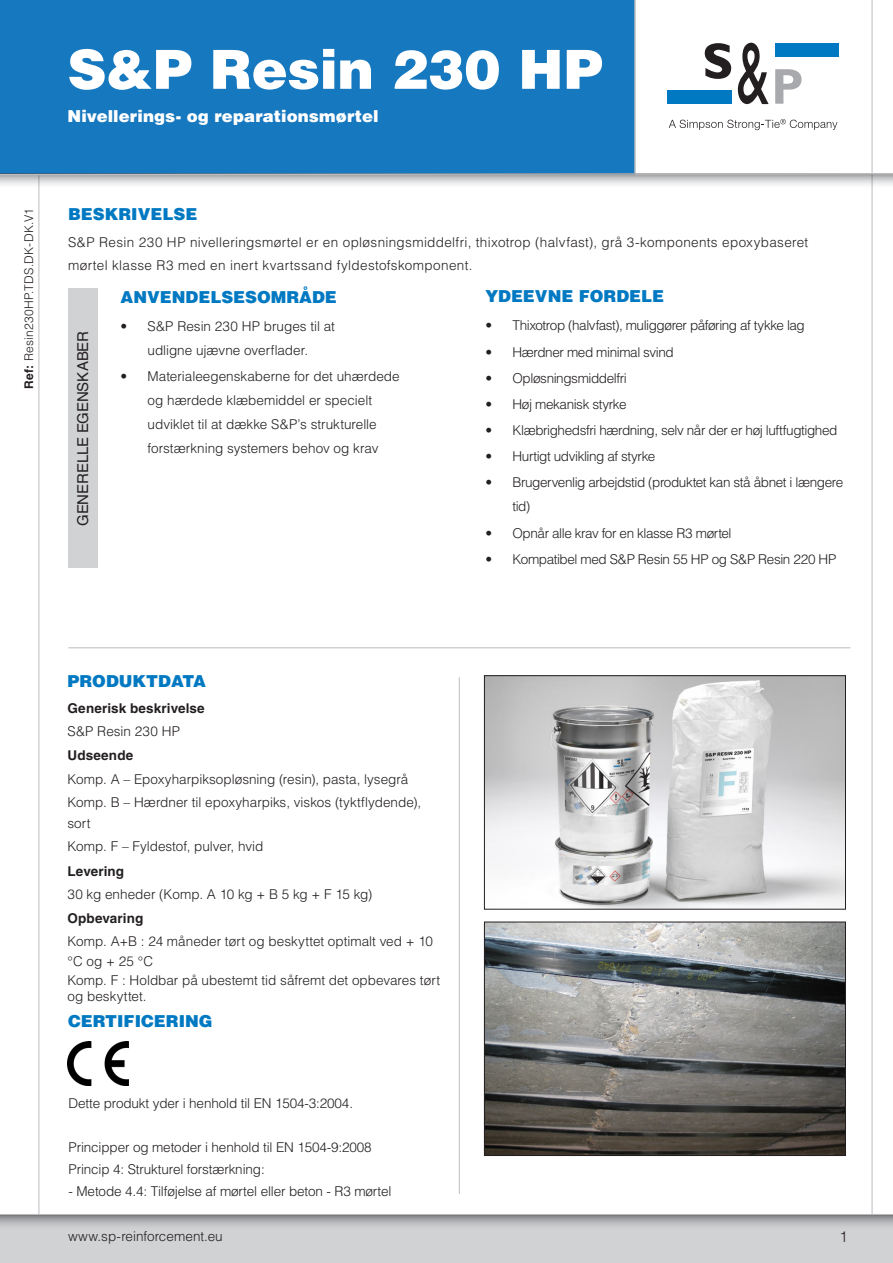
<style>
.page{position:relative;width:893px;height:1263px;background:#fff}
.page>*{position:absolute;margin:0;border:0;box-sizing:border-box;transform-origin:0 0}
.short_description{font:900 54px "Helvetica LT Std";color:#fff}
.t1{font:900 16.5px "Helvetica LT Std";color:#0079c2}
.short_description-2{font:900 16.5px "Helvetica LT Std";letter-spacing:.005em;color:#fff}
.t2{font:15px "Helvetica LT Std";letter-spacing:-.01em;color:#231f20}
.t3{font:300 15px "Helvetica LT Std";color:#231f20}
.text{font:300 13.5px/24px "Helvetica LT Std";color:#231f20}
.text-2{font:300 13.5px/24px "Helvetica LT Std";letter-spacing:-.03em;color:#231f20}
._2016-Generic_Descri{font:300 13.5px "Helvetica LT Std";letter-spacing:-.01em;color:#231f20}
.text-3{font:300 13.5px/22.5px "Helvetica LT Std";letter-spacing:.025em;color:#231f20}
.text-4{font:300 13.5px "Helvetica LT Std";letter-spacing:-.025em;color:#231f20}
.text-5{font:700 13.5px "Helvetica LT Std";letter-spacing:.01em;color:#231f20}
.subsection{font:300 12px "Helvetica LT Std";letter-spacing:.03em;color:#231f20}
.s1{font-weight:700}
</style>
<div class="page">
<hr style="left:872px;top:0;width:1px;height:1239px;background:#bcbdc0">
<hr style="left:39px;top:0;width:1px;height:1263px;background:#bcbdc0">
<div style="left:0;top:1214px;width:893px;height:49px;background:#d1d2d4"></div>
<svg style="left:0;top:1215px;width:893px;height:11px"></svg>
<hr style="left:0;top:1214px;width:893px;height:1px;background:#bcbdc0">
<div style="left:668px;top:90px;width:64px;height:14px;background:#0079c2"></div>
<div style="left:775px;top:43px;width:63px;height:13px;background:#0079c2"></div>
<svg style="left:705px;top:43px;width:26px;height:36px"></svg>
<svg style="left:738px;top:43px;width:31px;height:61px"></svg>
<svg style="left:775px;top:69px;width:26px;height:35px"></svg>
<svg style="left:669px;top:119px;width:168px;height:11px"></svg>
<div style="left:0;top:0;width:635px;height:174px;background:#1678bf"></div>
<hr style="left:634px;top:0;width:2px;height:174px;background:#bcbdc0">
<svg style="left:0;top:176px;width:893px;height:13px"></svg>
<svg style="left:0;top:172px;width:893px;height:4px"></svg>
<hr style="left:68px;top:647px;width:782px;height:1px;background:#bcbdc0">
<hr style="left:459px;top:677px;width:1px;height:517px;background:#bcbdc0">
<div style="left:68px;top:289px;width:30px;height:279px;background:#d1d2d4"></div>
<img style="left:486px;top:677px;width:358px;height:230px">
<div style="left:484px;top:675px;width:362px;height:234px;border:1px solid #231f20"></div>
<img style="left:486px;top:924px;width:358px;height:230px">
<div style="left:484px;top:922px;width:362px;height:234px;border:1px solid #231f20"></div>
<img style="left:67px;top:1041px;width:61px;height:44px">
<p class="subsection" style="left:21px;top:389px;width:182px;rotate:-90deg"><span class="s1">Ref:</span> Resin230HP.TDS.DK-DK.V1</p>
<p class="short_description" style="left:68px;top:34px;width:537px">S&amp;P Resin 230 HP</p>
<p class="short_description-2" style="left:68px;top:105px;width:313px">Nivellerings- og reparationsmørtel</p>
<p class="t1" style="left:68px;top:203px;width:131px">BESKRIVELSE</p>
<p class="text-3" style="left:68px;top:231px;width:742px">S&amp;P Resin 230 HP nivelleringsmørtel er en opløsningsmiddelfri, thixotrop (halvfast), grå 3-komponents epoxybaseret mørtel klasse R3 med en inert kvartssand fyldestofskomponent.</p>
<p class="t1" style="left:485px;top:285px;width:180px">YDEEVNE FORDELE</p>
<p class="text-2" style="left:485px;top:313px;width:321px">• Thixotrop (halvfast), muliggører påføring af tykke lag</p>
<p class="text-2" style="left:485px;top:340px;width:190px">• Hærdner med minimal svind</p>
<p class="text-2" style="left:485px;top:366px;width:143px">• Opløsningsmiddelfri</p>
<p class="text-4" style="left:485px;top:396px;width:143px">• Høj mekanisk styrke</p>
<p class="text-2" style="left:485px;top:418px;width:353px">• Klæbrighedsfri hærdning, selv når der er høj luftfugtighed</p>
<p class="text-2" style="left:485px;top:444px;width:171px">• Hurtigt udvikling af styrke</p>
<p class="text-2" style="left:512px;top:470px;width:332px;text-indent:-27px">• Brugervenlig arbejdstid (produktet kan stå åbnet i længere tid)</p>
<p class="text-2" style="left:485px;top:521px;width:248px">• Opnår alle krav for en klasse R3 mørtel</p>
<p class="text-4" style="left:485px;top:550px;width:353px">• Kompatibel med S&amp;P Resin 55 HP og S&amp;P Resin 220 HP</p>
<p class="t1" style="left:121px;top:286px;width:218px">ANVENDELSESOMRÅDE</p>
<p class="text" style="left:121px;top:314px;width:216px;text-align:center">• S&amp;P Resin 230 HP bruges til at udligne ujævne overflader.</p>
<p class="text" style="left:121px;top:364px;width:281px;text-align:center">• Materialeegenskaberne for det uhærdede og hærdede klæbemiddel er specielt<br>udviklet til at dække S&amp;P’s strukturelle forstærkning systemers behov og krav</p>
<p class="t2" style="left:74px;top:526px;width:196px;rotate:-90deg">GENERELLE EGENSKABER</p>
<p class="t1" style="left:67px;top:671px;width:140px">PRODUKTDATA</p>
<p class="text-5" style="left:67px;top:700px;width:139px">Generisk beskrivelse</p>
<p class="text" style="left:67px;top:719px;width:114px">S&amp;P Resin 230 HP</p>
<p class="text-5" style="left:67px;top:747px;width:67px">Udseende</p>
<p class="text" style="left:67px;top:767px;width:342px">Komp. A – Epoxyharpiksopløsning (resin), pasta, lysegrå</p>
<p class="text" style="left:67px;top:791px;width:355px;line-height:21px">Komp. B – Hærdner til epoxyharpiks, viskos (tyktflydende), sort</p>
<p class="text" style="left:67px;top:834px;width:197px">Komp. F – Fyldestof, pulver, hvid</p>
<p class="text-5" style="left:67px;top:863px;width:58px">Levering</p>
<p class="text" style="left:67px;top:882px;width:306px">30 kg enheder (Komp. A 10 kg + B 5 kg + F 15 kg)</p>
<p class="text-5" style="left:67px;top:910px;width:77px">Opbevaring</p>
<p class="text" style="left:67px;top:931px;width:367px;line-height:20.4px">Komp. A+B : 24 måneder tørt og beskyttet optimalt ved + 10 °C og + 25 °C</p>
<p class="text" style="left:67px;top:972px;width:374px;line-height:16.2px">Komp. F : Holdbar på ubestemt tid såfremt det opbevares tørt og beskyttet.</p>
<p class="t1" style="left:68px;top:1010px;width:146px">CERTIFICERING</p>
<p class="_2016-Generic_Descri" style="left:69px;top:1095px;width:286px">Dette produkt yder i henhold til EN 1504-3:2004.</p>
<p class="_2016-Generic_Descri" style="left:69px;top:1139px;width:305px">Principper og metoder i henhold til EN 1504-9:2008</p>
<p class="_2016-Generic_Descri" style="left:69px;top:1161px;width:198px">Princip 4: Strukturel forstærkning:</p>
<p class="_2016-Generic_Descri" style="left:69px;top:1183px;width:324px">- Metode 4.4: Tilføjelse af mørtel eller beton - R3 mørtel</p>
<p class="text" style="left:68px;top:1224px;width:156px">www.sp-reinforcement.eu</p>
<p class="t3" style="left:840px;top:1227px;width:10px">1</p>
</div>
